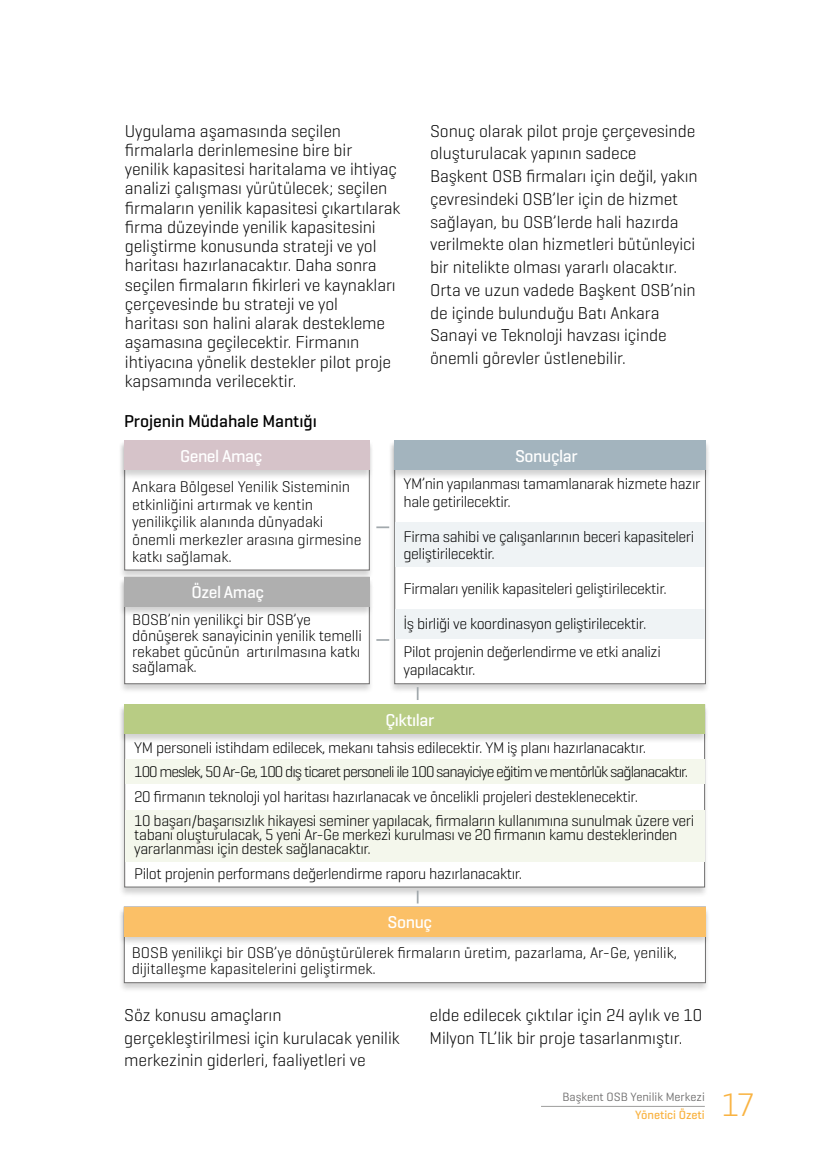
<style>
.page{position:relative;width:819px;height:1166px;background:#fff}
.page>*{position:absolute;margin:0;border:0;box-sizing:border-box;transform-origin:0 0}
.t1{font:300 33.25px "Geogrotesque";color:#f9b342}
.t2{font:300 17.5px/22.8px "Geogrotesque";letter-spacing:-.005em;color:#000}
.t3{font:500 17.5px "Geogrotesque";letter-spacing:-.025em;color:#fff}
.t4{font:500 17.5px "Geogrotesque";letter-spacing:-.005em;color:#000}
.t5{font:300 15.75px/15.8px "Geogrotesque";letter-spacing:-.025em;color:#000}
.t6{font:300 15.75px/17.5px "Geogrotesque";letter-spacing:-.005em;color:#000}
.t7{font:300 15.75px/15.8px "Geogrotesque";color:#000}
.t8{font:12.25px "Geogrotesque";color:#706f6f}
.t9{font:500 12.25px "Geogrotesque";color:#f9b342}
</style>
<div class="page">
<hr style="left:541px;top:1106px;width:163px;height:1px;background:#9d9d9c">
<div style="left:118px;top:704px;width:591px;height:193px;background:#000;opacity:.18"></div>
<div style="left:124px;top:704px;width:580px;height:183px;background:#fff"></div>
<div style="left:125px;top:759px;width:579px;height:25px;background:#f4f7ec"></div>
<div style="left:125px;top:810px;width:579px;height:51px;background:#f4f7ec"></div>
<div style="left:388px;top:440px;width:322px;height:254px;background:#000;opacity:.18"></div>
<div style="left:394px;top:440px;width:311px;height:244px;background:#fff;border:1px solid #706f6f"></div>
<div style="left:395px;top:522px;width:309px;height:45px;background:#eff3f5"></div>
<div style="left:395px;top:610px;width:309px;height:29px;background:#eff3f5"></div>
<div style="left:118px;top:440px;width:256px;height:140px;background:#000;opacity:.18"></div>
<div style="left:124px;top:440px;width:245px;height:130px;background:#fff"></div>
<div style="left:118px;top:440px;width:256px;height:40px;background:#000;opacity:.18"></div>
<div style="left:124px;top:440px;width:245px;height:30px;background:#d6c3c9"></div>
<div style="left:118px;top:577px;width:256px;height:117px;background:#000;opacity:.18"></div>
<div style="left:124px;top:577px;width:245px;height:107px;background:#fff;border:1px solid #706f6f"></div>
<div style="left:118px;top:906px;width:592px;height:87px;background:#000;opacity:.18"></div>
<div style="left:124px;top:907px;width:581px;height:76px;background:#fff;border:1px solid #706f6f"></div>
<div style="left:118px;top:577px;width:256px;height:39px;background:#000;opacity:.18"></div>
<div style="left:124px;top:577px;width:245px;height:29px;background:#afafaf"></div>
<div style="left:117px;top:906px;width:593px;height:40px;background:#000;opacity:.18"></div>
<div style="left:124px;top:907px;width:581px;height:29px;background:#fbc067"></div>
<div style="left:388px;top:440px;width:322px;height:40px;background:#000;opacity:.18"></div>
<div style="left:394px;top:440px;width:311px;height:30px;background:#a3b4be"></div>
<div style="left:118px;top:704px;width:591px;height:40px;background:#000;opacity:.18"></div>
<div style="left:124px;top:704px;width:580px;height:30px;background:#b8cc84"></div>
<svg style="left:376px;top:526px;width:13px;height:2px"></svg>
<svg style="left:376px;top:639px;width:13px;height:2px"></svg>
<svg style="left:417px;top:687px;width:1px;height:13px"></svg>
<svg style="left:417px;top:890px;width:1px;height:13px"></svg>
<p class="t2" style="left:125px;top:120px;width:277px;line-height:19.2px">Uygulama aşamasında seçilen firmalarla derinlemesine bire bir yenilik kapasitesi haritalama ve ihtiyaç analizi çalışması yürütülecek; seçilen firmaların yenilik kapasitesi çıkartılarak firma düzeyinde yenilik kapasitesini geliştirme konusunda strateji ve yol haritası hazırlanacaktır. Daha sonra seçilen firmaların fikirleri ve kaynakları çerçevesinde bu strateji ve yol<br>haritası son halini alarak destekleme aşamasına geçilecektir. Firmanın ihtiyacına yönelik destekler pilot proje kapsamında verilecektir.</p>
<p class="t2" style="left:430px;top:119px;width:269px">Sonuç olarak pilot proje çerçevesinde oluşturulacak yapının sadece Başkent OSB firmaları için değil, yakın çevresindeki OSB’ler için de hizmet sağlayan, bu OSB’lerde hali hazırda verilmekte olan hizmetleri bütünleyici bir nitelikte olması yararlı olacaktır.<br>Orta ve uzun vadede Başkent OSB’nin de içinde bulunduğu Batı Ankara Sanayi ve Teknoloji havzası içinde önemli görevler üstlenebilir.</p>
<p class="t4" style="left:124px;top:410px;width:194px">Projenin Müdahale Mantığı</p>
<p class="t3" style="left:180px;top:445px;width:83px">Genel Amaç</p>
<p class="t6" style="left:132px;top:478px;width:231px">Ankara Bölgesel Yenilik Sisteminin etkinliğini artırmak ve kentin yenilikçilik alanında dünyadaki önemli merkezler arasına girmesine katkı sağlamak.</p>
<p class="t3" style="left:191px;top:581px;width:74px">Özel Amaç</p>
<p class="t5" style="left:132px;top:611px;width:231px">BOSB’nin yenilikçi bir OSB’ye dönüşerek sanayicinin yenilik temelli rekabet gücünün artırılmasına katkı sağlamak.</p>
<p class="t3" style="left:515px;top:445px;width:64px">Sonuçlar</p>
<p class="t5" style="left:403px;top:475px;width:298px;line-height:17.5px">YM’nin yapılanması tamamlanarak hizmete hazır hale getirilecektir.</p>
<p class="t5" style="left:403px;top:527px;width:292px;line-height:17.5px">Firma sahibi ve çalışanlarının beceri kapasiteleri geliştirilecektir.</p>
<p class="t5" style="left:403px;top:580px;width:265px">Firmaları yenilik kapasiteleri geliştirilecektir.</p>
<p class="t5" style="left:403px;top:609px;width:259px;line-height:28px">İş birliği ve koordinasyon geliştirilecektir.<br>Pilot projenin değerlendirme ve etki analizi</p>
<p class="t5" style="left:403px;top:661px;width:74px">yapılacaktır.</p>
<p class="t3" style="left:385px;top:709px;width:50px">Çıktılar</p>
<p class="t5" style="left:134px;top:734px;width:561px;line-height:24.5px">YM personeli istihdam edilecek, mekanı tahsis edilecektir. YM iş planı hazırlanacaktır.<br>100 meslek, 50 Ar-Ge, 100 dış ticaret personeli ile 100 sanayiciye eğitim ve mentörlük sağlanacaktır.<br>20 firmanın teknoloji yol haritası hazırlanacak ve öncelikli projeleri desteklenecektir.<br>10 başarı/başarısızlık hikayesi seminer yapılacak, firmaların kullanımına sunulmak üzere veri</p>
<p class="t5" style="left:134px;top:827px;width:545px;line-height:14px">tabanı oluşturulacak, 5 yeni Ar-Ge merkezi kurulması ve 20 firmanın kamu desteklerinden yararlanması için destek sağlanacaktır.</p>
<p class="t5" style="left:134px;top:865px;width:389px">Pilot projenin performans değerlendirme raporu hazırlanacaktır.</p>
<p class="t3" style="left:387px;top:911px;width:46px">Sonuç</p>
<p class="t7" style="left:132px;top:944px;width:547px">BOSB yenilikçi bir OSB’ye dönüştürülerek firmaların üretim, pazarlama, Ar-Ge, yenilik, dijitalleşme kapasitelerini geliştirmek.</p>
<p class="t2" style="left:124px;top:1003px;width:277px">Söz konusu amaçların gerçekleştirilmesi için kurulacak yenilik merkezinin giderleri, faaliyetleri ve</p>
<p class="t2" style="left:429px;top:1003px;width:274px">elde edilecek çıktılar için 24 aylık ve 10<br>Milyon TL’lik bir proje tasarlanmıştır.</p>
<p class="t8" style="left:562px;top:1089px;width:144px">Başkent OSB Yenilik Merkezi</p>
<p class="t9" style="left:635px;top:1107px;width:71px">Yönetici Özeti</p>
<h1 class="t1" style="left:721px;top:1084px;width:35px">17</h1>
</div>
